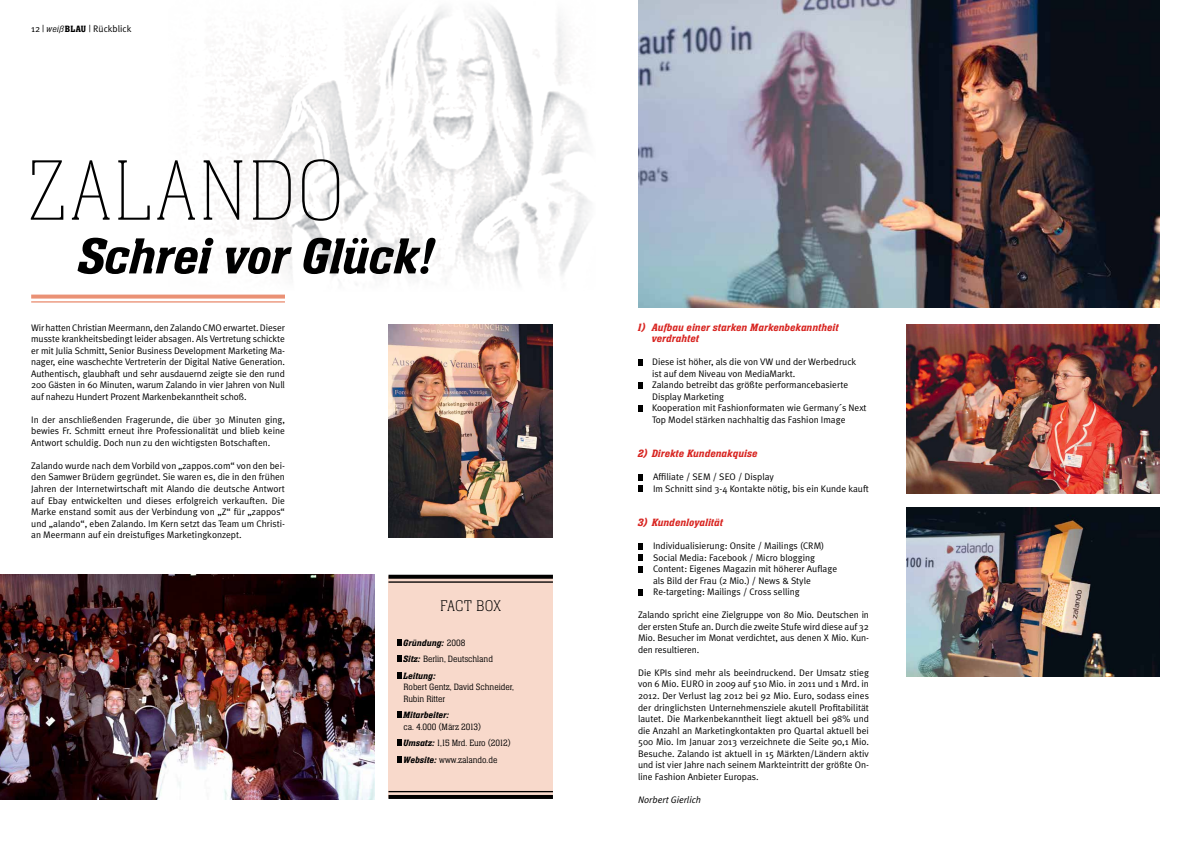
<style>
.page{position:relative;width:1191px;height:842px;background:#fff}
.page>*{position:absolute;margin:0;border:0;box-sizing:border-box;transform-origin:0 0}
.t1{font:200 89px "Neue Aachen Std";color:#000}
.t2{font:italic 500 52.5px "Neue Aachen Std";color:#000}
.t3{font:100 16px "Neue Aachen Std";letter-spacing:.005em;color:#000}
.t4{font:italic 500 11px/11.5px "Neue Aachen Std";letter-spacing:.02em;color:#d82521}
.t5{font:9.5px/11.5px "Meta Plus Normal";color:#000;text-align:justify}
.t6{font:300 9.5px/16.5px "Neue Aachen Std";color:#000}
.t7{font:italic 500 9.5px/16.5px "Neue Aachen Std";letter-spacing:.02em;color:#000}
.t8{font:italic 9.5px "Meta Plus Normal";color:#000}
.s1{font-family:"Neue Aachen Std";font-weight:300;font-style:italic}
.s2{font-family:"Neue Aachen Std";font-weight:500}
.s3{font-weight:300;font-style:normal}
.s4{font-weight:500;font-style:italic}
</style>
<div class="page">
<img style="left:204px;top:7px;width:386px;height:278px">
<svg style="left:31px;top:295px;width:254px;height:4px"></svg>
<hr style="left:31px;top:301px;width:254px;height:2px;background:#ea9175">
<svg style="left:638px;top:359px;width:4px;height:6px"></svg>
<svg style="left:638px;top:382px;width:4px;height:6px"></svg>
<svg style="left:638px;top:405px;width:4px;height:6px"></svg>
<svg style="left:638px;top:474px;width:4px;height:6px"></svg>
<svg style="left:638px;top:486px;width:4px;height:6px"></svg>
<svg style="left:638px;top:543px;width:4px;height:6px"></svg>
<svg style="left:638px;top:555px;width:4px;height:17px"></svg>
<svg style="left:638px;top:589px;width:4px;height:6px"></svg>
<div style="left:388px;top:577px;width:165px;height:221px;background:#f8d9cb"></div>
<svg style="left:388px;top:575px;width:165px;height:4px"></svg>
<hr style="left:388px;top:581px;width:165px;height:2px;background:#000">
<hr style="left:388px;top:791px;width:165px;height:1px;background:#000">
<hr style="left:388px;top:795px;width:165px;height:4px;background:#000">
<svg style="left:397px;top:639px;width:4px;height:7px"></svg>
<svg style="left:397px;top:656px;width:4px;height:6px"></svg>
<svg style="left:397px;top:672px;width:4px;height:7px"></svg>
<svg style="left:397px;top:712px;width:4px;height:6px"></svg>
<svg style="left:397px;top:740px;width:4px;height:6px"></svg>
<svg style="left:397px;top:756px;width:4px;height:7px"></svg>
<img style="left:0;top:575px;width:374px;height:224px">
<img style="left:388px;top:324px;width:165px;height:214px">
<img style="left:906px;top:324px;width:253px;height:169px">
<img style="left:906px;top:507px;width:253px;height:170px">
<img style="left:638px;top:0;width:521px;height:308px">
<p class="t5" style="left:31px;top:23px;width:102px">12 | <span class="s1">weiß</span><span class="s2">BLAU</span> | Rückblick</p>
<h1 class="t1" style="left:26px;top:143px;width:321px">ZALANDO</h1>
<h2 class="t2" style="left:79px;top:228px;width:357px">Schrei vor Glück!</h2>
<p class="t5" style="left:31px;top:322px;width:255px">Wir hatten Christian Meermann, den Zalando CMO erwartet. Dieser musste krankheitsbedingt leider absagen. Als Vertretung schickte er mit Julia Schmitt, Senior Business Development Marketing Ma&shy;nager, eine waschechte Vertreterin der Digital Native Generation.<br>Authentisch, glaubhaft und sehr ausdauernd zeigte sie den rund 200 Gästen in 60 Minuten, warum Zalando in vier Jahren von Null auf nahezu Hundert Prozent Markenbekanntheit schoß.</p>
<p class="t5" style="left:31px;top:414px;width:255px">In der anschließenden Fragerunde, die über 30 Minuten ging, bewies Fr. Schmitt erneut ihre Professionalität und blieb keine Antwort schuldig. Doch nun zu den wichtigsten Botschaften.</p>
<p class="t5" style="left:31px;top:460px;width:255px">Zalando wurde nach dem Vorbild von „zappos.com“ von den bei&shy;den Samwer Brüdern gegründet. Sie waren es, die in den frühen Jahren der Internetwirtschaft mit Alando die deutsche Antwort auf Ebay entwickelten und dieses erfolgreich verkauften. Die Marke enstand somit aus der Verbindung von „Z“ für „zappos“ und „alando“, eben Zalando. Im Kern setzt das Team um Christi&shy;an Meermann auf ein dreistufiges Marketingkonzept.</p>
<h3 class="t3" style="left:440px;top:597px;width:62px">FACT BOX</h3>
<p class="t7" style="left:403px;top:634px;width:91px">Gründung: <span class="s3">2008<br></span>Sitz: <span class="s3">Berlin, Deutschland<br></span>Leitung:</p>
<p class="t6" style="left:403px;top:681px;width:112px;line-height:11.5px">Robert Gentz, David Schneider,<br>Rubin Ritter</p>
<p class="t7" style="left:403px;top:707px;width:47px">Mitarbeiter:</p>
<p class="t6" style="left:403px;top:718px;width:109px">ca. 4.000 (März 2013)<br><span class="s4">Umsatz:</span> 1,15 Mrd. Euro (2012)<br><span class="s4">Website:</span> www.zalando.de</p>
<p class="t4" style="left:652px;top:322px;width:188px;text-indent:-14px">1) Aufbau einer starken Markenbekanntheit verdrahtet</p>
<p class="t5" style="left:652px;top:356px;width:216px;text-align:left">Diese ist höher, als die von VW und der Werbedruck ist auf dem Niveau von MediaMarkt.<br>Zalando betreibt das größte performancebasierte Display Marketing<br>Kooperation mit Fashionformaten wie Germany´s Next Top Model stärken nachhaltig das Fashion Image</p>
<p class="t4" style="left:638px;top:448px;width:121px">2) Direkte Kundenakquise</p>
<p class="t5" style="left:653px;top:471px;width:217px">Affiliate / SEM / SEO / Display<br>Im Schnitt sind 3-4 Kontakte nötig, bis ein Kunde kauft</p>
<p class="t4" style="left:638px;top:517px;width:87px">3) Kundenloyalität</p>
<p class="t5" style="left:653px;top:540px;width:186px;text-align:left">Individualisierung: Onsite / Mailings (CRM)<br>Social Media: Facebook / Micro blogging Content: Eigenes Magazin mit höherer Auflage als Bild der Frau (2 Mio.) / News &amp; Style Re-targeting: Mailings / Cross selling</p>
<p class="t5" style="left:638px;top:609px;width:232px">Zalando spricht eine Zielgruppe von 80 Mio. Deutschen in der ersten Stufe an. Durch die zweite Stufe wird diese auf 32<br>Mio. Besucher im Monat verdichtet, aus denen X Mio. Kun&shy;den resultieren.</p>
<p class="t5" style="left:638px;top:667px;width:232px">Die KPIs sind mehr als beeindruckend. Der Umsatz stieg von 6 Mio. EURO in 2009 auf 510 Mio. in 2011 und 1 Mrd. in 2012. Der Verlust lag 2012 bei 92 Mio. Euro, sodass eines der dringlichsten Unternehmensziele akutell Profitabilität lautet. Die Markenbekanntheit liegt aktuell bei 98% und die Anzahl an Marketingkontakten pro Quartal aktuell bei 500 Mio. Im Januar 2013 verzeichnete die Seite 90,1 Mio.<br>Besuche. Zalando ist aktuell in 15 Märkten/Ländern aktiv und ist vier Jahre nach seinem Markteintritt der größte On&shy;line Fashion Anbieter Europas.</p>
<p class="t8" style="left:638px;top:794px;width:64px">Norbert Gierlich</p>
</div>
